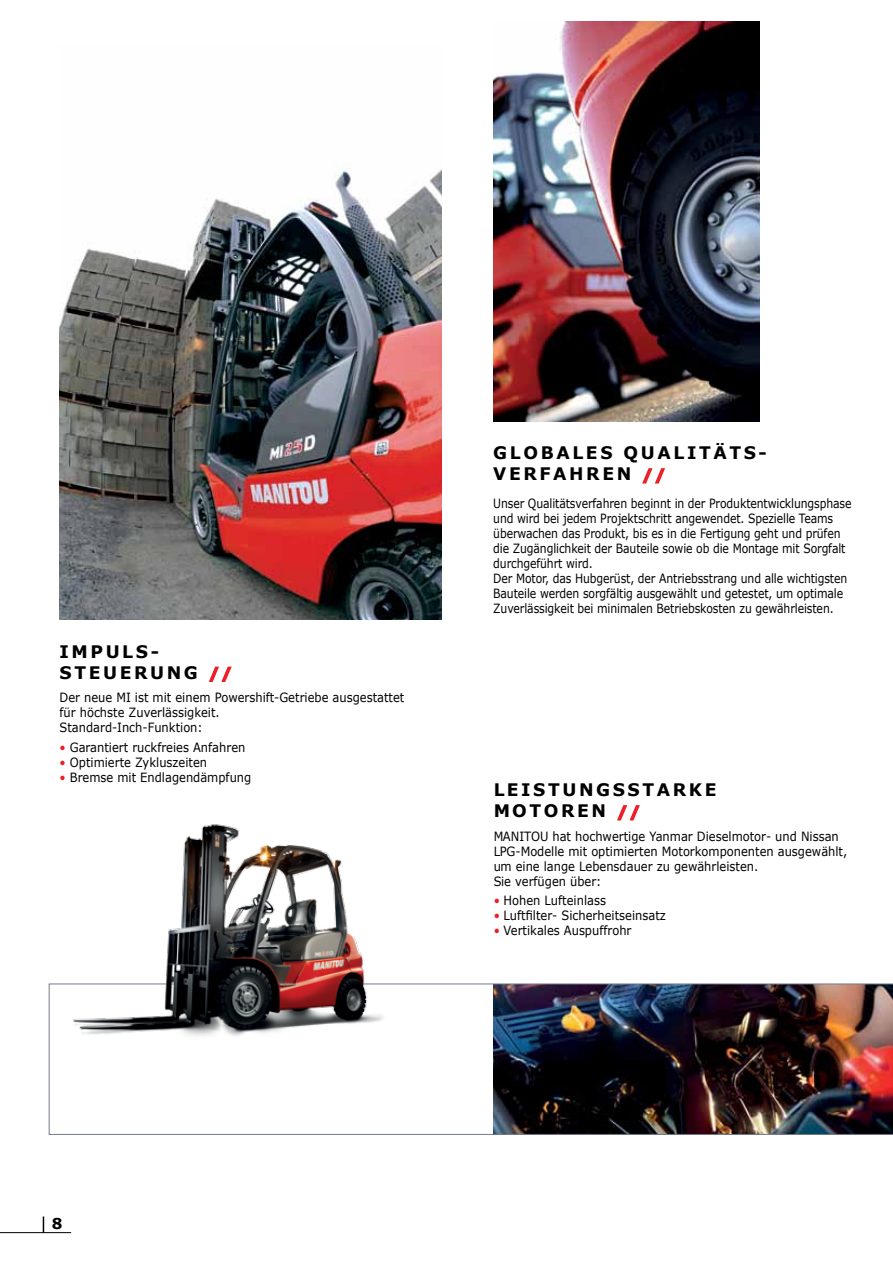
<style>
.page{position:relative;width:893px;height:1263px;background:#fff}
.page>*{position:absolute;margin:0;border:0;box-sizing:border-box;transform-origin:0 0}
.t1{font:700 17.25px/21px "Verdana";letter-spacing:.15em;color:#000}
.t2{font:700 15px "Verdana";color:#000}
.t3{font:12.75px/15px "Verdana";letter-spacing:-.01em;color:#000;scale:.85 1}
.t4{font:12.75px/15px "Verdana";letter-spacing:-.01em;color:#000;scale:.9 1}
.s1{font-size:15px;color:#ed1d24}
.s2{color:#ed1d24}
</style>
<div class="page">
<img style="left:60px;top:165px;width:382px;height:454px">
<img style="left:49px;top:984px;width:844px;height:151px">
<img style="left:493px;top:21px;width:266px;height:400px">
<img style="left:71px;top:824px;width:319px;height:225px">
<hr style="left:0;top:1232px;width:71px;height:1px;background:#000">
<svg style="left:43px;top:1216px;width:1px;height:16px"></svg>
<svg style="left:617px;top:805px;width:23px;height:16px"></svg>
<svg style="left:208px;top:666px;width:24px;height:16px"></svg>
<svg style="left:642px;top:468px;width:23px;height:16px"></svg>
<h1 class="t1" style="left:60px;top:641px;width:174px">IMPULS-<br>STEUERUNG <span class="s1">//</span></h1>
<p class="t4" style="left:60px;top:690px;width:385px">Der neue MI ist mit einem Powershift-Getriebe ausgestattet für höchste Zuverlässigkeit.<br>Standard-Inch-Funktion:</p>
<p class="t4" style="left:60px;top:739px;width:208px"><span class="s2">•</span> Garantiert ruckfreies Anfahren</p>
<p class="t4" style="left:60px;top:754px;width:166px"><span class="s2">•</span> Optimierte Zykluszeiten</p>
<p class="t4" style="left:60px;top:769px;width:215px"><span class="s2">•</span> Bremse mit Endlagendämpfung</p>
<h1 class="t1" style="left:493px;top:442px;width:275px">GLOBALES QUALITÄTS-<br>VERFAHREN <span class="s1">//</span></h1>
<p class="t3" style="left:493px;top:496px;width:423px">Unser Qualitätsverfahren beginnt in der Produktentwicklungsphase und wird bei jedem Projektschritt angewendet. Spezielle Teams überwachen das Produkt, bis es in die Fertigung geht und prüfen die Zugänglichkeit der Bauteile sowie ob die Montage mit Sorgfalt durchgeführt wird.<br>Der Motor, das Hubgerüst, der Antriebsstrang und alle wichtigsten Bauteile werden sorgfältig ausgewählt und getestet, um optimale Zuverlässigkeit bei minimalen Betriebskosten zu gewährleisten.</p>
<h1 class="t1" style="left:493px;top:779px;width:225px">LEISTUNGSSTARKE<br>MOTOREN <span class="s1">//</span></h1>
<p class="t4" style="left:493px;top:828px;width:395px">MANITOU hat hochwertige Yanmar Dieselmotor- und Nissan LPG-Modelle mit optimierten Motorkomponenten ausgewählt, um eine lange Lebensdauer zu gewährleisten.<br>Sie verfügen über:</p>
<p class="t4" style="left:493px;top:893px;width:127px"><span class="s2">•</span> Hohen Lufteinlass</p>
<p class="t4" style="left:493px;top:908px;width:193px"><span class="s2">•</span> Luftfilter- Sicherheitseinsatz</p>
<p class="t4" style="left:493px;top:923px;width:155px"><span class="s2">•</span> Vertikales Auspuffrohr</p>
<p class="t2" style="left:52px;top:1212px;width:12px">8</p>
</div>
